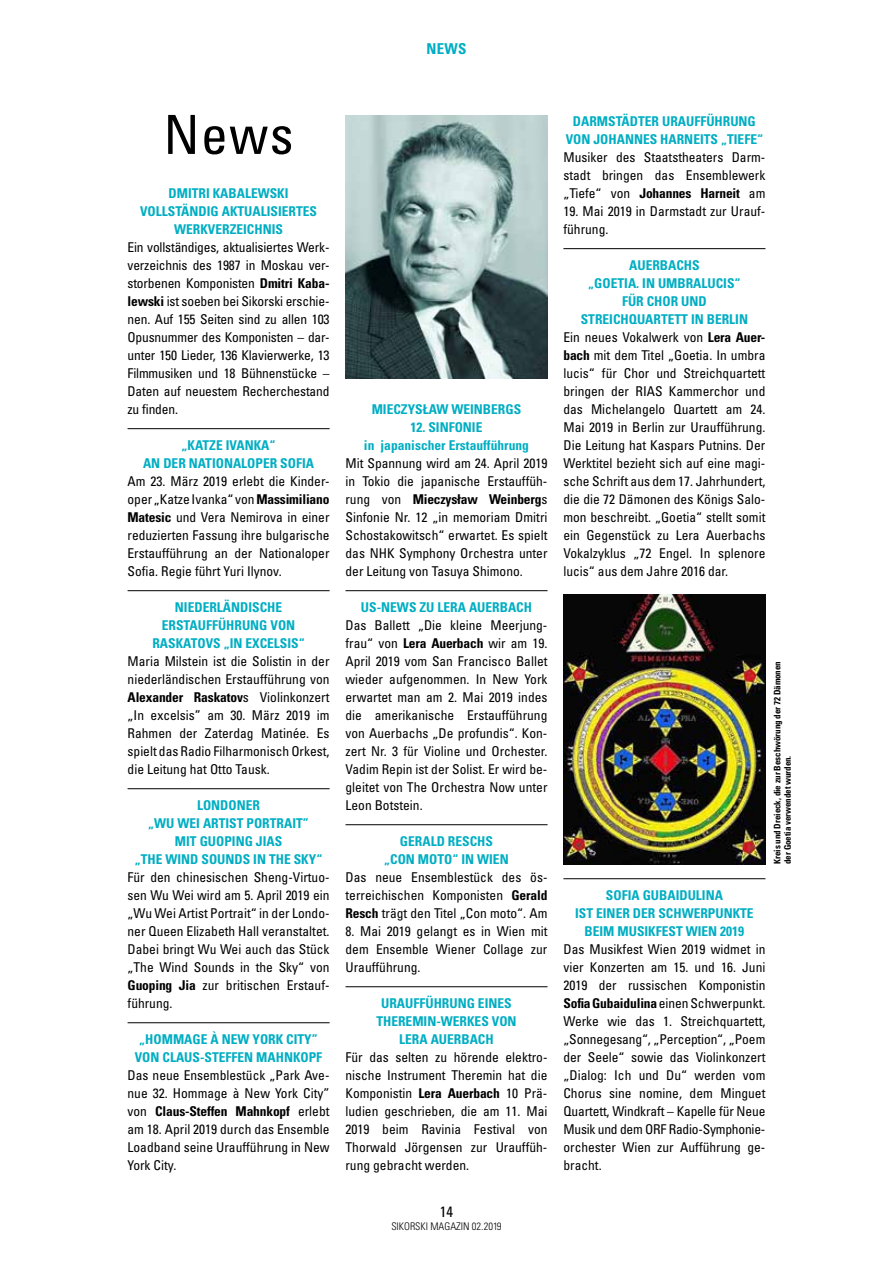
<style>
.page{position:relative;width:893px;height:1263px;background:#fff}
.page>*{position:absolute;margin:0;border:0;box-sizing:border-box;transform-origin:0 0}
.t1{font:condensed 54px "Univers LT Std";color:#000}
.t2{font:700 condensed 15px "Univers LT Std";color:#00aec3}
.t3{font:condensed 15px "Univers LT Std";color:#000}
.t4{font:condensed 13.5px/18px "Univers LT Std";color:#000;text-align:justify}
.t5{font:700 condensed 13.5px/18px "Univers LT Std";color:#00aec3;text-align:center}
.t6{font:300 condensed 10.5px "Univers LT Std";color:#000}
.t7{font:700 condensed 9px/10.5px "Univers LT Std";letter-spacing:-.01em;color:#000}
.s1{font-weight:700}
</style>
<div class="page">
<hr style="left:563px;top:248px;width:202px;height:1px;background:#000">
<hr style="left:563px;top:878px;width:202px;height:1px;background:#000">
<hr style="left:128px;top:428px;width:202px;height:1px;background:#000">
<hr style="left:128px;top:590px;width:202px;height:1px;background:#000">
<hr style="left:128px;top:788px;width:202px;height:1px;background:#000">
<hr style="left:128px;top:1022px;width:202px;height:1px;background:#000">
<hr style="left:345px;top:590px;width:203px;height:1px;background:#000">
<hr style="left:345px;top:824px;width:203px;height:1px;background:#000">
<hr style="left:345px;top:986px;width:203px;height:1px;background:#000">
<img style="left:563px;top:594px;width:202px;height:270px">
<img style="left:345px;top:115px;width:202px;height:263px">
<p class="t2" style="left:426px;top:39px;width:42px">NEWS</p>
<h1 class="t1" style="left:164px;top:100px;width:132px">News</h1>
<p class="t5" style="left:140px;top:184px;width:178px">DMITRI KABALEWSKI<br>VOLLSTÄNDIG AKTUALISIERTES<br>WERKVERZEICHNIS</p>
<p class="t4" style="left:128px;top:238px;width:203px">Ein vollständiges, aktualisiertes Werk&shy;verzeichnis des 1987 in Moskau ver&shy;storbenen Komponisten <span class="s1">Dmitri Kaba&shy;lewski</span> ist soeben bei Sikorski erschie&shy;nen. Auf 155 Seiten sind zu allen 103<br>Opusnummer des Komponisten – dar&shy;unter 150 Lieder, 136 Klavierwerke, 13<br>Filmmusiken und 18 Bühnenstücke – Daten auf neuestem Recherchestand zu finden.</p>
<p class="t5" style="left:143px;top:436px;width:172px">„KATZE IVANKA“<br>AN DER NATIONALOPER SOFIA</p>
<p class="t4" style="left:128px;top:472px;width:203px">Am 23. März 2019 erlebt die Kinder&shy;oper „Katze Ivanka“ von <span class="s1">Massimiliano Matesic</span> und Vera Nemirova in einer reduzierten Fassung ihre bulgarische Erstaufführung an der Nationaloper Sofia. Regie führt Yuri Ilynov.</p>
<p class="t5" style="left:152px;top:598px;width:154px">NIEDERLÄNDISCHE<br>ERSTAUFFÜHRUNG VON<br>RASKATOVS „IN EXCELSIS“</p>
<p class="t4" style="left:128px;top:652px;width:203px">Maria Milstein ist die Solistin in der niederländischen Erstaufführung von <span class="s1">Alexander Raskatov</span>s Violinkonzert „In excelsis” am 30. März 2019 im Rahmen der Zaterdag Matinée. Es spielt das Radio Filharmonisch Orkest, die Leitung hat Otto Tausk.</p>
<p class="t5" style="left:135px;top:796px;width:189px">LONDONER<br>„WU WEI ARTIST PORTRAIT”<br>MIT GUOPING JIAS<br>„THE WIND SOUNDS IN THE SKY“</p>
<p class="t4" style="left:128px;top:868px;width:204px">Für den chinesischen Sheng-Virtuo&shy;sen Wu Wei wird am 5. April 2019 ein „Wu Wei Artist Portrait“ in der Londo&shy;ner Queen Elizabeth Hall veranstaltet.<br>Dabei bringt Wu Wei auch das Stück „The Wind Sounds in the Sky“ von <span class="s1">Guoping Jia</span> zur britischen Erstauf&shy;führung.</p>
<p class="t5" style="left:135px;top:1030px;width:189px">„HOMMAGE À NEW YORK CITY”<br>VON CLAUS-STEFFEN MAHNKOPF</p>
<p class="t4" style="left:128px;top:1066px;width:204px">Das neue Ensemblestück „Park Ave&shy;nue 32. Hommage à New York City” von <span class="s1">Claus-Steffen Mahnkopf</span> erlebt am 18. April 2019 durch das Ensemble Loadband seine Uraufführung in New York City.</p>
<p class="t5" style="left:372px;top:400px;width:151px">MIECZYSŁAW WEINBERGS</p>
<p class="t5" style="left:364px;top:418px;width:166px">12. SINFONIE<br>in japanischer Erstaufführung</p>
<p class="t4" style="left:345px;top:454px;width:203px">Mit Spannung wird am 24. April 2019 in Tokio die japanische Erstauffüh&shy;rung von <span class="s1">Mieczysław Weinberg</span>s Sinfonie Nr. 12 „in memoriam Dmitri Schostakowitsch“ erwartet. Es spielt das NHK Symphony Orchestra unter der Leitung von Tasuya Shimono.</p>
<p class="t5" style="left:361px;top:598px;width:173px">US-NEWS ZU LERA AUERBACH</p>
<p class="t4" style="left:345px;top:616px;width:204px">Das Ballett „Die kleine Meerjung&shy;frau“ von <span class="s1">Lera Auerbach</span> wir am 19.<br>April 2019 vom San Francisco Ballet wieder aufgenommen. In New York erwartet man am 2. Mai 2019 indes die amerikanische Erstaufführung von Auerbachs „De profundis“. Kon&shy;zert Nr. 3 für Violine und Orchester.<br>Vadim Repin ist der Solist. Er wird be&shy;gleitet von The Orchestra Now unter Leon Botstein.</p>
<p class="t5" style="left:384px;top:832px;width:126px">GERALD RESCHS „CON MOTO“ IN WIEN</p>
<p class="t4" style="left:345px;top:868px;width:203px">Das neue Ensemblestück des ös&shy;terreichischen Komponisten <span class="s1">Gerald Resch</span> trägt den Titel „Con moto“. Am</p>
<p class="t4" style="left:345px;top:922px;width:203px">8. Mai 2019 gelangt es in Wien mit dem Ensemble Wiener Collage zur Uraufführung.</p>
<p class="t5" style="left:376px;top:994px;width:142px">URAUFFÜHRUNG EINES<br>THEREMIN-WERKES VON<br>LERA AUERBACH</p>
<p class="t4" style="left:345px;top:1048px;width:203px">Für das selten zu hörende elektro&shy;nische Instrument Theremin hat die Komponistin <span class="s1">Lera Auerbach</span> 10 Prä&shy;ludien geschrieben, die am 11. Mai 2019 beim Ravinia Festival von Thorwald Jörgensen zur Urauffüh&shy;rung gebracht werden.</p>
<p class="t3" style="left:440px;top:1202px;width:15px">14</p>
<p class="t6" style="left:391px;top:1219px;width:112px">SIKORSKI MAGAZIN 02.2019</p>
<p class="t5" style="left:566px;top:112px;width:199px">DARMSTÄDTER URAUFFÜHRUNG<br>VON JOHANNES HARNEITS „TIEFE“</p>
<p class="t4" style="left:563px;top:148px;width:203px">Musiker des Staatstheaters Darm&shy;stadt bringen das Ensemblewerk „Tiefe“ von <span class="s1">Johannes Harneit</span> am</p>
<p class="t4" style="left:563px;top:202px;width:203px">19. Mai 2019 in Darmstadt zur Urauf&shy;führung.</p>
<p class="t5" style="left:629px;top:256px;width:72px">AUERBACHS</p>
<p class="t5" style="left:588px;top:274px;width:154px">„GOETIA. IN UMBRALUCIS“</p>
<p class="t5" style="left:622px;top:292px;width:86px">FÜR CHOR UND</p>
<p class="t5" style="left:581px;top:310px;width:169px">STREICHQUARTETT IN BERLIN</p>
<p class="t4" style="left:563px;top:328px;width:203px">Ein neues Vokalwerk von <span class="s1">Lera Auer-</span></p>
<p class="t4" style="left:563px;top:346px;width:203px"><span class="s1">bach</span> mit dem Titel „Goetia. In umbra</p>
<p class="t4" style="left:563px;top:364px;width:203px">lucis“ für Chor und Streichquartett</p>
<p class="t4" style="left:563px;top:382px;width:203px">bringen der RIAS Kammerchor und</p>
<p class="t4" style="left:563px;top:400px;width:203px">das Michelangelo Quartett am 24.</p>
<p class="t4" style="left:563px;top:418px;width:203px">Mai 2019 in Berlin zur Uraufführung.</p>
<p class="t4" style="left:563px;top:436px;width:203px">Die Leitung hat Kaspars Putnins. Der</p>
<p class="t4" style="left:563px;top:454px;width:203px">Werktitel bezieht sich auf eine magi-</p>
<p class="t4" style="left:563px;top:472px;width:203px">sche Schrift aus dem 17. Jahrhundert,</p>
<p class="t4" style="left:563px;top:490px;width:203px">die die 72 Dämonen des Königs Salo-</p>
<p class="t4" style="left:563px;top:508px;width:203px">mon beschreibt. „Goetia“ stellt somit</p>
<p class="t4" style="left:563px;top:526px;width:203px">ein Gegenstück zu Lera Auerbachs</p>
<p class="t4" style="left:563px;top:544px;width:203px">Vokalzyklus „72 Engel. In splenore</p>
<p class="t4" style="left:563px;top:562px;width:166px">lucis“ aus dem Jahre 2016 dar.</p>
<p class="t7" style="left:772px;top:864px;width:204px;rotate:-90deg">Kreis und Dreieck, die zur Beschwörung der 72 Dämonen der Goetia verwendet wurden.</p>
<p class="t5" style="left:575px;top:886px;width:180px">SOFIA GUBAIDULINA<br>IST EINER DER SCHWERPUNKTE<br>BEIM MUSIKFEST WIEN 2019</p>
<p class="t4" style="left:563px;top:940px;width:203px">Das Musikfest Wien 2019 widmet in vier Konzerten am 15. und 16. Juni 2019 der russischen Komponistin <span class="s1">Sofia Gubaidulina</span> einen Schwerpunkt.<br>Werke wie das 1. Streichquartett, „Sonnegesang“, „Perception“, „Poem der Seele“ sowie das Violinkonzert „Dialog: Ich und Du“ werden vom Chorus sine nomine, dem Minguet Quartett, Windkraft – Kapelle für Neue Musik und dem ORF Radio-Symphonie&shy;orchester Wien zur Aufführung ge&shy;bracht.</p>
</div>
